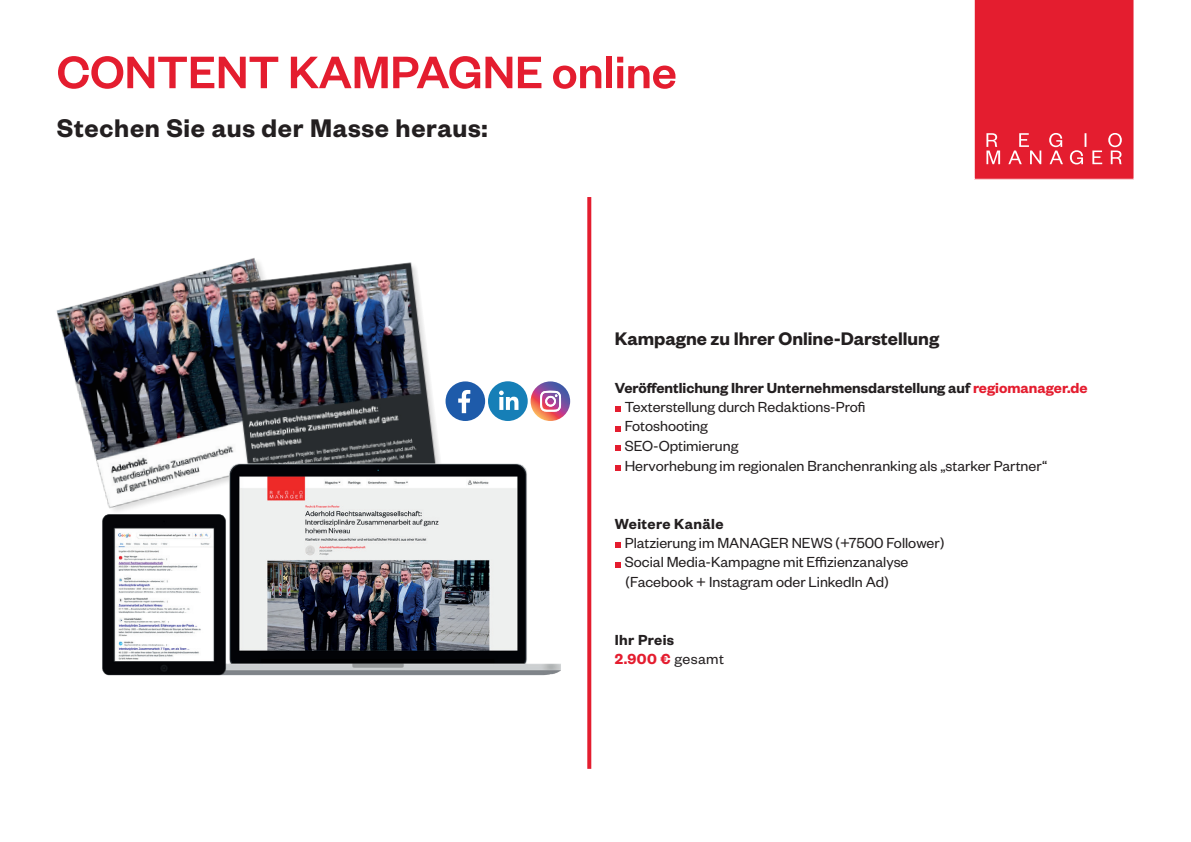
<style>
.page{position:relative;width:1191px;height:842px;background:#fff}
.page>*{position:absolute;margin:0;border:0;box-sizing:border-box;transform-origin:0 0}
.t1{font:500 50px "Founders Grotesk";color:#e41d2f}
.t2{font:600 28px "Founders Grotesk";letter-spacing:.025em;color:#231f20}
.t3{font:600 20px "Founders Grotesk";color:#231f20}
.t4{font:16px/19.4px "Founders Grotesk";color:#231f20}
.t5{font:600 16px/19.2px "Founders Grotesk";letter-spacing:.025em;color:#231f20}
.s1{font-weight:600}
.s2{font-weight:600;color:#e41d2f}
.s3{color:#e41d2f}
.s4{font-weight:400}
</style>
<div class="page">
<div style="left:974px;top:0;width:160px;height:180px;background:#e41d2f"></div>
<svg style="left:615px;top:406px;width:5px;height:6px"></svg>
<svg style="left:615px;top:426px;width:5px;height:5px"></svg>
<svg style="left:615px;top:445px;width:5px;height:6px"></svg>
<svg style="left:615px;top:465px;width:5px;height:6px"></svg>
<svg style="left:615px;top:542px;width:5px;height:6px"></svg>
<svg style="left:615px;top:562px;width:5px;height:5px"></svg>
<img style="left:56px;top:258px;width:384px;height:203px">
<img style="left:96px;top:461px;width:465px;height:215px">
<svg style="left:587px;top:197px;width:4px;height:572px;background:#e62d3e"></svg>
<div style="left:488px;top:381px;width:40px;height:40px;background:#167fb7;border-radius:50%"></div>
<svg style="left:499px;top:391px;width:19px;height:19px"></svg>
<div style="left:445px;top:381px;width:40px;height:40px;background:#1e5baa;border-radius:50%"></div>
<svg style="left:458px;top:390px;width:12px;height:23px"></svg>
<svg style="left:530px;top:381px;width:40px;height:40px"></svg>
<svg style="left:540px;top:391px;width:21px;height:21px"></svg>
<h1 class="t1" style="left:57px;top:41px;width:621px">CONTENT KAMPAGNE online</h1>
<h2 class="t2" style="left:57px;top:111px;width:432px">Stechen Sie aus der Masse heraus:</h2>
<p class="t3" style="left:615px;top:326px;width:326px">Kampagne zu Ihrer Online-Darstellung</p>
<p class="t4" style="left:625px;top:377px;width:464px;text-indent:-10px"><span class="s1">Veröffentlichung Ihrer Unternehmensdarstellung auf</span> <span class="s2">regiomanager.de </span>Texterstellung durch Redaktions-Profi<br>Fotoshooting<br>SEO-Optimierung<br>Hervorhebung im regionalen Branchenranking als „starker Partner“</p>
<p class="t5" style="left:615px;top:513px;width:110px">Weitere Kanäle</p>
<p class="t4" style="left:625px;top:533px;width:321px">Platzierung im MANAGER NEWS (+7500 Follower)<br>Social Media-Kampagne mit Effizienzanalyse (Facebook + Instagram oder LinkedIn Ad)</p>
<p class="t5" style="left:615px;top:629px;width:111px">Ihr Preis<br><span class="s3">2.900 €</span> <span class="s4">gesamt</span></p>
</div>
